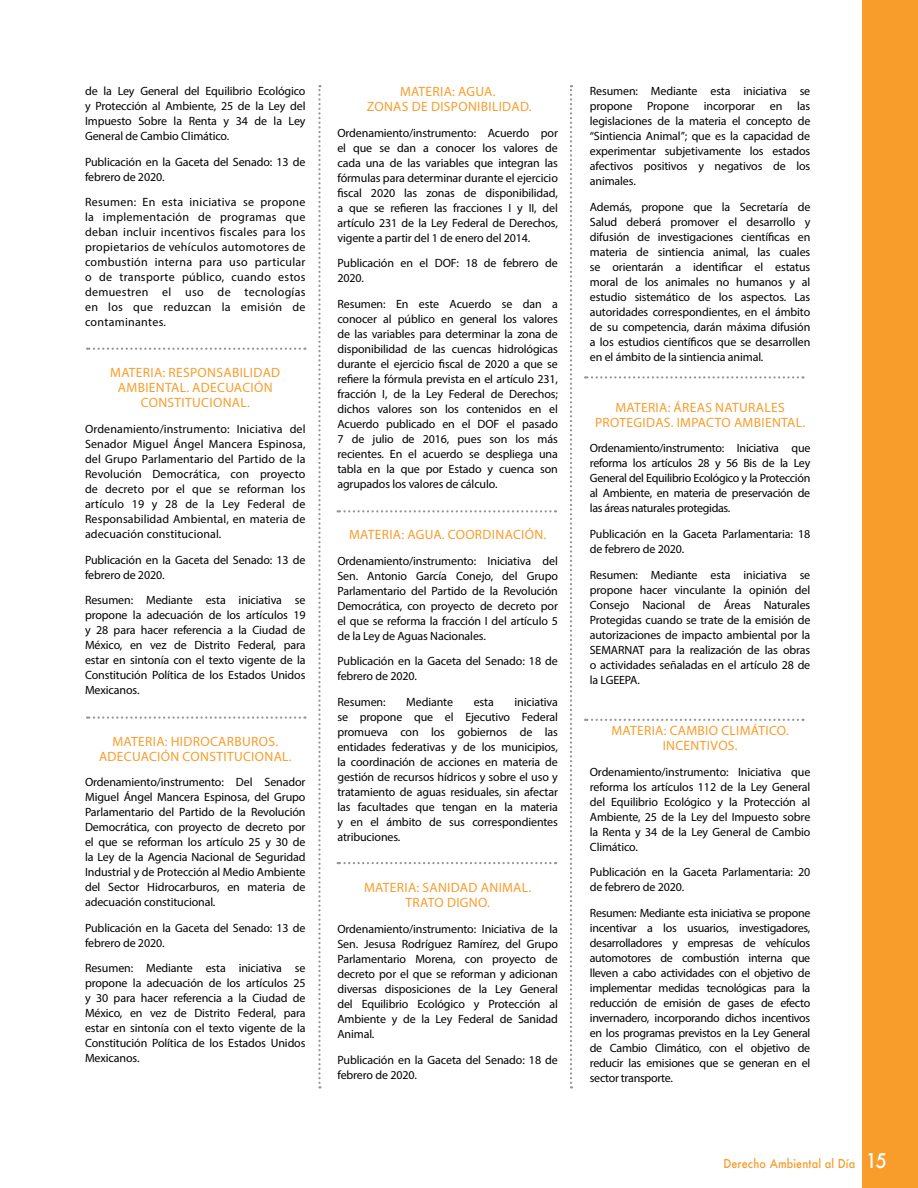
<style>
.page{position:relative;width:918px;height:1188px;background:#fff}
.page>*{position:absolute;margin:0;border:0;box-sizing:border-box;transform-origin:0 0}
.t1{font:13.5px/15px "Myriad Pro";letter-spacing:.025em;color:#f89d2c}
.t2{font:12px/15px "Myriad Pro";letter-spacing:-.01em;color:#000;text-align:justify}
.t3{font:500 12px "Futura";letter-spacing:.01em;color:#f89d2c;scale:.91 1}
.s1{font-size:19.8px;color:#fff}
</style>
<div class="page">
<div style="left:862px;top:0;width:56px;height:1188px;background:#f89d2c"></div>
<svg style="left:87px;top:348px;width:218px;height:2px"></svg>
<svg style="left:585px;top:376px;width:218px;height:3px"></svg>
<svg style="left:318px;top:85px;width:3px;height:1004px"></svg>
<svg style="left:570px;top:85px;width:2px;height:1004px"></svg>
<svg style="left:87px;top:716px;width:218px;height:3px"></svg>
<svg style="left:338px;top:510px;width:218px;height:2px"></svg>
<svg style="left:338px;top:862px;width:218px;height:2px"></svg>
<svg style="left:585px;top:719px;width:218px;height:2px"></svg>
<p class="t2" style="left:85px;top:83px;width:222px">de la Ley General del Equilibrio Ecológico y Protección al Ambiente, 25 de la Ley del I mpuesto Sobre la Renta y 34 de la Ley General de Cambio Climático.</p>
<p class="t2" style="left:85px;top:154px;width:222px">Publicación en la Gaceta del Senado: 13 de febrero de 2020.</p>
<p class="t2" style="left:85px;top:194px;width:222px">Resumen: En esta iniciativa se propone la implementación de programas que deban incluir incentivos fiscales para los propietarios de vehículos automotores de combustión interna para uso particular o de transporte público, cuando estos demuestren el uso de tecnologías en los que reduzcan la emisión de contaminantes.</p>
<p class="t1" style="left:110px;top:365px;width:137px">Materia: RESPONSABILIDAD</p>
<p class="t1" style="left:118px;top:380px;width:156px">AMBIENTAL. ADECUACIÓN</p>
<p class="t1" style="left:141px;top:395px;width:111px">CONSTITUCIONAL.</p>
<p class="t2" style="left:85px;top:421px;width:222px">Ordenamiento/instrumento: I niciativa del Senador Miguel Ángel Mancera Espinosa, del Grupo Parlamentario del Partido de la Revolución Democrática, con proyecto de decreto por el que se reforman los artículo 19 y 28 de la Ley Federal de Responsabilidad Ambiental, en materia de adecuación constitucional.</p>
<p class="t2" style="left:85px;top:552px;width:222px">Publicación en la Gaceta del Senado: 13 de febrero de 2020.</p>
<p class="t2" style="left:85px;top:593px;width:222px">Resumen: Mediante esta iniciativa se propone la adecuación de los artículos 19 y 28 para hacer referencia a la Ciudad de México, en vez de Distrito Federal, para estar en sintonía con el texto vigente de la Constitución Política de los Estados Unidos Mexicanos.</p>
<p class="t1" style="left:99px;top:733px;width:194px;text-indent:135px">BUROS.<br>ADECUACIÓN CONSTITUCIONAL.</p>
<p class="t2" style="left:85px;top:774px;width:222px">Ordenamiento/instrumento: Del Senador Miguel Ángel Mancera Espinosa, del Grupo Parlamentario del Partido de la Revolución Democrática, con proyecto de decreto por el que se reforman los artículo 25 y 30 de la Ley de la Agencia Nacional de Seguridad I ndustrial y de Protección al Medio Ambiente del Sector Hidrocarburos, en materia de adecuación constitucional.</p>
<p class="t2" style="left:85px;top:920px;width:222px">Publicación en la Gaceta del Senado: 13 de febrero de 2020.</p>
<p class="t2" style="left:85px;top:961px;width:222px">Resumen: Mediante esta iniciativa se propone la adecuación de los artículos 25 y 30 para hacer referencia a la Ciudad de México, en vez de Distrito Federal, para estar en sintonía con el texto vigente de la Constitución Política de los Estados Unidos Mexicanos.</p>
<p class="t1" style="left:113px;top:733px;width:76px">Materia: HIDROCAR</p>
<p class="t1" style="left:367px;top:84px;width:130px;text-align:right">Materia: AGUA.<br>ZONAS DE DISPONIBILIDAD</p>
<p class="t1" style="left:529px;top:99px;width:4px">.</p>
<p class="t2" style="left:337px;top:125px;width:222px">Ordenamiento/instrumento: Acuerdo por el que se dan a conocer los valores de cada una de las variables que integran las fórmulas para determinar durante el ejercicio fiscal 2020 las zonas de disponibilidad, a que se refieren las fracciones I y II, del artículo 231 de la Ley Federal de Derechos, vigente a partir del 1 de enero del 2014.</p>
<p class="t2" style="left:337px;top:256px;width:222px">Publicación en el DOF: 18 de febrero de<br>2020.</p>
<p class="t2" style="left:337px;top:296px;width:222px">Resumen: En este Acuerdo se dan a conocer al público en general los valores de las variables para determinar la zona de disponibilidad de las cuencas hidrológicas durante el ejercicio fiscal de 2020 a que se refiere la fórmula prevista en el artículo 231, fracción I, de la Ley Federal de Derechos; dichos valores son los contenidos en el Acuerdo publicado en el DOF el pasado 7 de julio de 2016, pues son los más recientes. En el acuerdo se despliega una tabla en la que por Estado y cuenca son agrupados los valores de cálculo.</p>
<p class="t1" style="left:349px;top:527px;width:108px">Materia: AGUA. COORDI</p>
<p class="t1" style="left:495px;top:527px;width:52px">NACIÓN.</p>
<p class="t2" style="left:337px;top:553px;width:222px">Ordenamiento/instrumento: I niciativa del Sen. Antonio García Conejo, del Grupo Parlamentario del Partido de la Revolución Democrática, con proyecto de decreto por el que se reforma la fracción I del artículo 5 de la Ley de Aguas Nacionales.</p>
<p class="t2" style="left:337px;top:654px;width:222px">Publicación en la Gaceta del Senado: 18 de febrero de 2020.</p>
<p class="t2" style="left:337px;top:694px;width:50px">Resumen:</p>
<p class="t2" style="left:406px;top:694px;width:48px">Mediante</p>
<p class="t2" style="left:474px;top:694px;width:22px">esta</p>
<p class="t2" style="left:337px;top:694px;width:222px;text-indent:177px">iniciativa se propone que el Ejecutivo Federal promueva con los gobiernos de las entidades federativas y de los municipios, la coordinación de acciones en materia de gestión de recursos hídricos y sobre el uso y tratamiento de aguas residuales, sin afectar las facultades que tengan en la materia y en el ámbito de sus correspondientes atribuciones.</p>
<p class="t1" style="left:364px;top:880px;width:92px">Materia: SANIDAD</p>
<p class="t1" style="left:481px;top:880px;width:52px">ANIMAL.</p>
<p class="t1" style="left:406px;top:895px;width:9px">TRATO</p>
<p class="t1" style="left:447px;top:895px;width:45px">DIGNO.</p>
<p class="t2" style="left:337px;top:921px;width:222px">Ordenamiento/instrumento: I niciativa de la Sen. Jesusa Rodríguez Ramírez, del Grupo Parlamentario Morena, con proyecto de decreto por el que se reforman y adicionan diversas disposiciones de la Ley General del Equilibrio Ecológico y Protección al Ambiente y de la Ley Federal de Sanidad Animal.</p>
<p class="t2" style="left:337px;top:1052px;width:222px">Publicación en la Gaceta del Senado: 18 de febrero de 2020.</p>
<p class="t2" style="left:590px;top:83px;width:222px">Resumen: Mediante esta iniciativa se propone Propone incorporar en las legislaciones de la materia el concepto de “Sintiencia Animal”; que es la capacidad de experimentar subjetivamente los estados afectivos positivos y negativos de los animales.</p>
<p class="t2" style="left:590px;top:199px;width:222px">Además, propone que la Secretaría de Salud deberá promover el desarrollo y difusión de investigaciones científicas en materia de sintiencia animal, las cuales se orientarán a identificar el estatus moral de los animales no humanos y al estudio sistemático de los aspectos. Las autoridades correspondientes, en el ámbito de su competencia, darán máxima difusión a los estudios científicos que se desarrollen en el ámbito de la sintiencia animal.</p>
<p class="t1" style="left:595px;top:400px;width:191px;text-indent:20px">Materia: ÁREAS NATURALES<br>PROTEGIDAS. IMPACTO</p>
<p class="t1" style="left:734px;top:415px;width:73px">AMBIENTAL.</p>
<p class="t2" style="left:590px;top:441px;width:222px">Ordenamiento/instrumento: I niciativa que reforma los artículos 28 y 56 Bis de la Ley General del Equilibrio Ecológico y la Protección al Ambiente, en materia de preservación de las áreas naturales protegidas.</p>
<p class="t2" style="left:590px;top:526px;width:222px">Publicación en la Gaceta Parlamentaria: 18 de febrero de 2020.</p>
<p class="t2" style="left:590px;top:567px;width:222px">Resumen: Mediante esta iniciativa se propone hacer vinculante la opinión del Consejo Nacional de Áreas Naturales Protegidas cuando se trate de la emisión de autorizaciones de impacto ambiental por la SEMARNAT para la realización de las obras o actividades señaladas en el artículo 28 de la LGEEPA.</p>
<p class="t1" style="left:612px;top:723px;width:155px">Materia: CAMBIO CLI MÁTICO</p>
<p class="t1" style="left:786px;top:723px;width:4px">.</p>
<p class="t1" style="left:663px;top:738px;width:76px">INCENTIVOS.</p>
<p class="t2" style="left:590px;top:764px;width:222px">Ordenamiento/instrumento: I niciativa que reforma los artículos 112 de la Ley General del Equilibrio Ecológico y la Protección al Ambiente, 25 de la Ley del I mpuesto sobre la Renta y 34 de la Ley General de Cambio Climático.</p>
<p class="t2" style="left:590px;top:864px;width:222px">Publicación en la Gaceta Parlamentaria: 20 de febrero de 2020.</p>
<p class="t2" style="left:590px;top:905px;width:222px">Resumen: Mediante esta iniciativa se propone incentivar a los usuarios, investigadores, desarrolladores y empresas de vehículos automotores de combustión interna que lleven a cabo actividades con el objetivo de implementar medidas tecnológicas para la reducción de emisión de gases de efecto invernadero, incorporando dichos incentivos en los programas previstos en la Ley General de Cambio Climático, con el objetivo de reducir las emisiones que se generan en el sector transporte.</p>
<p class="t3" style="left:723px;top:1155px;width:181px">Derecho Ambiental al Día <span class="s1">15</span></p>
</div>
